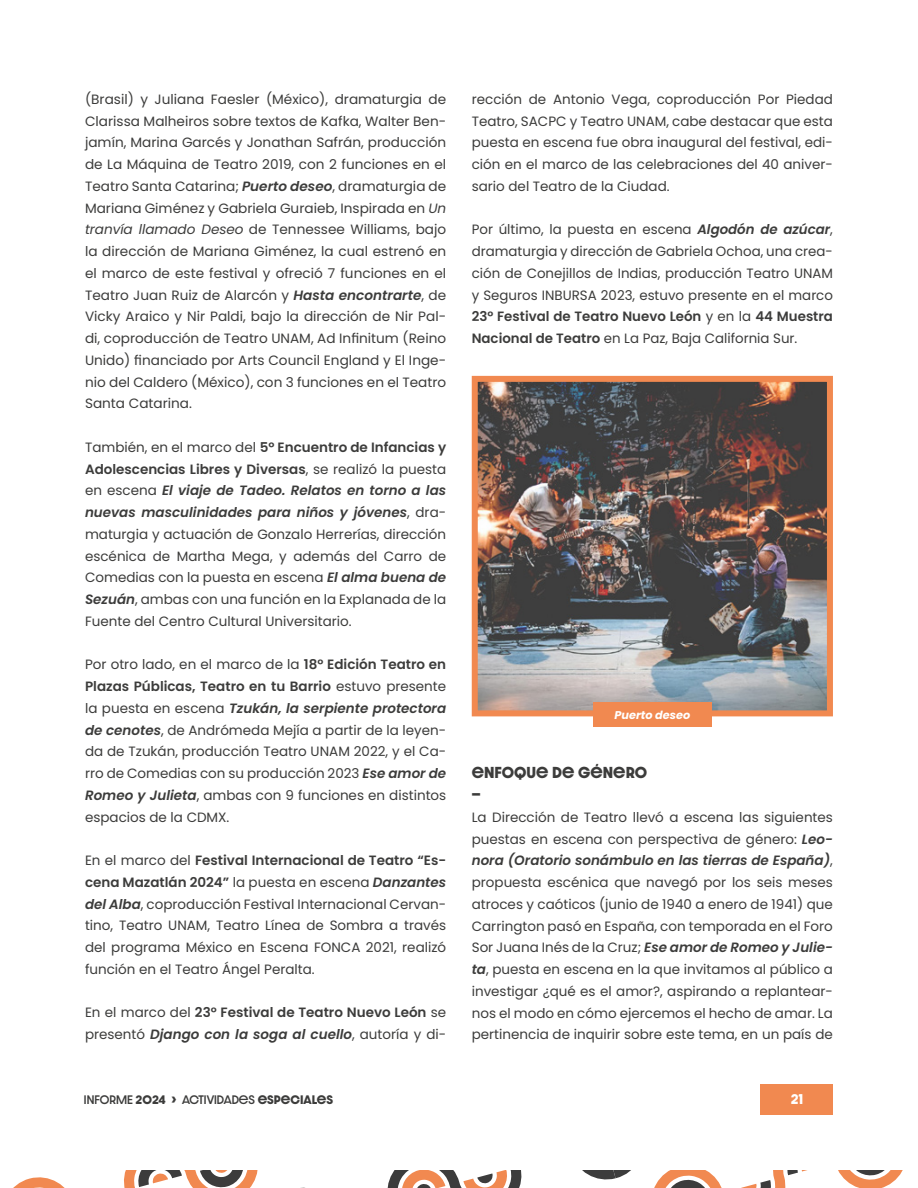
<style>
.page{position:relative;width:918px;height:1188px;background:#fff}
.page>*{position:absolute;margin:0;border:0;box-sizing:border-box;transform-origin:0 0}
.t1{font:13.5px/21.8px "Poppins";color:#3c3c3b;text-align:justify}
.t2{font:700 13.5px/21.9px "Dazzle Unicase";color:#3c3c3b}
.t3{font:700 12px "Dazzle Unicase";color:#fff}
.t4{font:italic 700 11.25px "Poppins";color:#fff}
.t5{font:500 10.5px "Dazzle Unicase";color:#3c3c3b}
.s1{font-weight:600;font-style:italic}
.s2{font-style:italic}
.s3{font-weight:600}
.s4{font-weight:700}
</style>
<div class="page">
<svg style="left:13px;top:1170px;width:890px;height:18px"></svg>
<div style="left:761px;top:1084px;width:72px;height:30px;background:#f18950"></div>
<img style="left:479px;top:383px;width:347px;height:326px">
<div style="left:472px;top:376px;width:361px;height:340px;border:6px solid #f18950"></div>
<div style="left:593px;top:703px;width:119px;height:24px;background:#f18950"></div>
<p class="t1" style="left:85px;top:88px;width:363px">(Brasil) y Juliana Faesler (México), dramaturgia de Clarissa Malheiros sobre textos de Kafka, Walter Ben&shy;jamín, Marina Garcés y Jonathan Safrán, producción de La Máquina de Teatro 2019, con 2 funciones en el Teatro Santa Catarina; <span class="s1">Puerto deseo</span>, dramaturgia de Mariana Giménez y Gabriela Guraieb, Inspirada en <span class="s2">Un tranvía llamado Deseo</span> de Tennessee Williams, bajo la dirección de Mariana Giménez, la cual estrenó en el marco de este festival y ofreció 7 funciones en el Teatro Juan Ruiz de Alarcón y <span class="s1">Hasta encontrarte</span>, de Vicky Araico y Nir Paldi, bajo la dirección de Nir Pal&shy;di, coproducción de Teatro UNAM, Ad Infinitum (Reino Unido) financiado por Arts Council England y El Inge&shy;nio del Caldero (México), con 3 funciones en el Teatro Santa Catarina.</p>
<p class="t1" style="left:85px;top:436px;width:363px">También, en el marco del <span class="s3">5º Encuentro de Infancias y Adolescencias Libres y Diversas</span>, se realizó la puesta en escena <span class="s1">El viaje de Tadeo. Relatos en torno a las nuevas masculinidades para niños y jóvenes</span>, dra&shy;maturgia y actuación de Gonzalo Herrerías, dirección escénica de Martha Mega, y además del Carro de Comedias con la puesta en escena <span class="s1">El alma buena de Sezuán</span>, ambas con una función en la Explanada de la Fuente del Centro Cultural Universitario.</p>
<p class="t1" style="left:85px;top:654px;width:363px">Por otro lado, en el marco de la <span class="s3">18° Edición Teatro en Plazas Públicas, Teatro en tu Barrio</span> estuvo presente la puesta en escena <span class="s1">Tzukán, la serpiente protectora de cenotes</span>, de Andrómeda Mejía a partir de la leyen&shy;da de Tzukán, producción Teatro UNAM 2022, y el Ca&shy;rro de Comedias con su producción 2023 <span class="s1">Ese amor de Romeo y Julieta</span>, ambas con 9 funciones en distintos espacios de la CDMX.</p>
<p class="t1" style="left:85px;top:850px;width:363px">En el marco del <span class="s3">Festival Internacional de Teatro “Es&shy;cena Mazatlán 2024”</span> la puesta en escena <span class="s1">Danzantes del Alba</span>, coproducción Festival Internacional Cervan&shy;tino, Teatro UNAM, Teatro Línea de Sombra a través del programa México en Escena FONCA 2021, realizó función en el Teatro Ángel Peralta.</p>
<p class="t1" style="left:85px;top:1002px;width:363px">En el marco del <span class="s3">23° Festival de Teatro Nuevo León</span> se presentó <span class="s1">Django con la soga al cuello</span>, autoría y di-</p>
<p class="t1" style="left:472px;top:88px;width:363px">rección de Antonio Vega, coproducción Por Piedad Teatro, SACPC y Teatro UNAM, cabe destacar que esta puesta en escena fue obra inaugural del festival, edi&shy;ción en el marco de las celebraciones del 40 aniver&shy;sario del Teatro de la Ciudad.</p>
<p class="t1" style="left:472px;top:219px;width:363px">Por último, la puesta en escena <span class="s1">Algodón de azúcar</span>, dramaturgia y dirección de Gabriela Ochoa, una crea&shy;ción de Conejillos de Indias, producción Teatro UNAM y Seguros INBURSA 2023, estuvo presente en el marco <span class="s3">23° Festival de Teatro Nuevo León</span> y en la <span class="s3">44 Muestra Nacional de Teatro</span> en La Paz, Baja California Sur.</p>
<p class="t4" style="left:615px;top:708px;width:77px">Puerto deseo</p>
<p class="t2" style="left:472px;top:762px;width:177px">ENFOQUE DE GÉNERO —</p>
<p class="t1" style="left:472px;top:806px;width:363px">La Dirección de Teatro llevó a escena las siguientes puestas en escena con perspectiva de género: <span class="s1">Leo&shy;nora (Oratorio sonámbulo en las tierras de España)</span>, propuesta escénica que navegó por los seis meses atroces y caóticos (junio de 1940 a enero de 1941) que Carrington pasó en España, con temporada en el Foro Sor Juana Inés de la Cruz; <span class="s1">Ese amor de Romeo y Julie&shy;ta</span>, puesta en escena en la que invitamos al público a investigar ¿qué es el amor?, aspirando a replantear&shy;nos el modo en cómo ejercemos el hecho de amar. La pertinencia de inquirir sobre este tema, en un país de</p>
<p class="t5" style="left:84px;top:1092px;width:250px">INFORME <span class="s4">2024 ›</span> ACTIVIDADeS <span class="s4">ESPECIALES</span></p>
<p class="t3" style="left:791px;top:1090px;width:14px">21</p>
</div>
